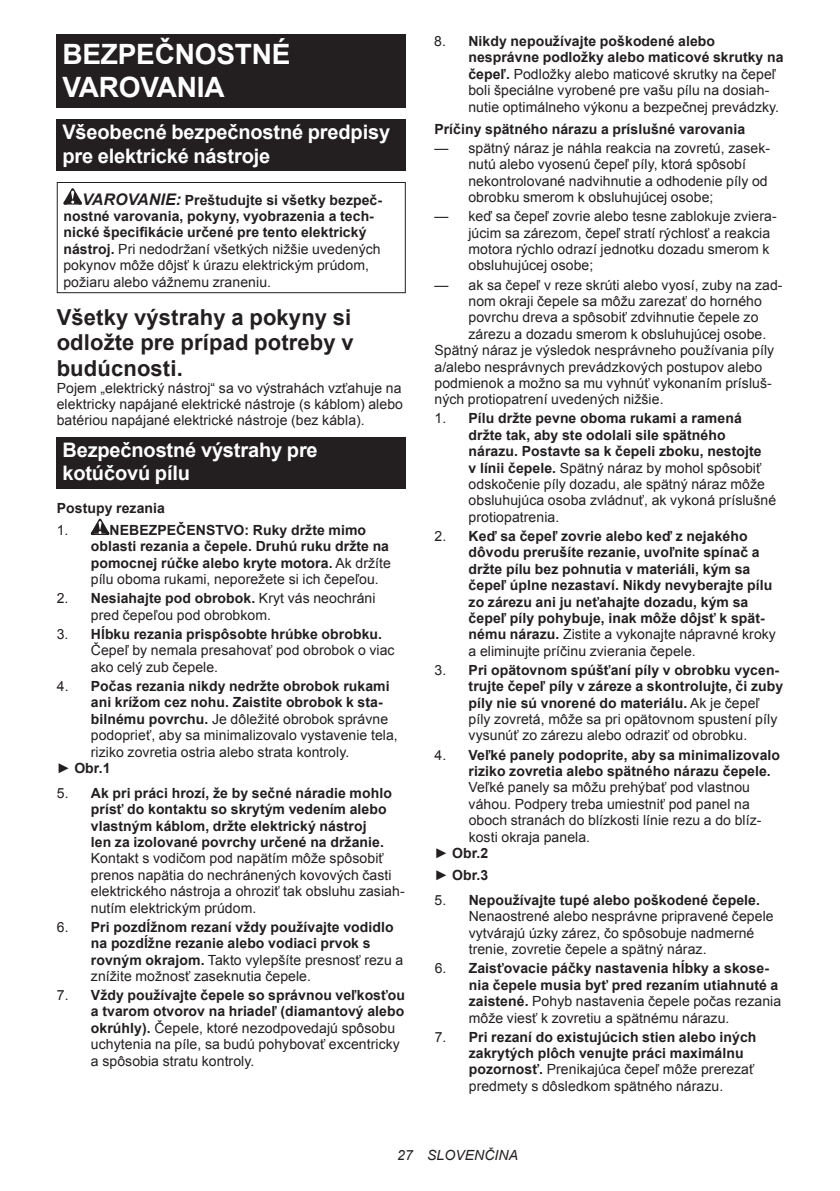
<style>
.page{position:relative;width:840px;height:1191px;background:#fff}
.page>*{position:absolute;margin:0;border:0;box-sizing:border-box;transform-origin:0 0}
.t1{font:700 28px/32.8px "Arial";letter-spacing:-.01em;color:#fff}
.t2{font:700 22px/25.8px "Arial";letter-spacing:.005em;color:#231f20;text-align:justify}
.t3{font:700 20px/23.4px "Arial";letter-spacing:-.01em;color:#fff}
.t4{font:14px/16.4px "Arial";letter-spacing:.005em;color:#231f20}
.t5{font:700 14px/16.4px "Arial";letter-spacing:.005em;color:#231f20}
.t6{font:italic 14px "Arial";letter-spacing:.005em;color:#231f20}
.s1{font-style:italic;font-size:16px}
.s2{font-weight:400}
.s3{font-weight:700}
</style>
<div class="page">
<div style="left:57px;top:34px;width:348px;height:74px;background:#231f20"></div>
<div style="left:57px;top:119px;width:348px;height:52px;background:#231f20"></div>
<svg style="left:63px;top:188px;width:19px;height:17px"></svg>
<div style="left:57px;top:182px;width:348px;height:111px;border:1px solid #231f20"></div>
<div style="left:57px;top:436px;width:348px;height:52px;background:#231f20"></div>
<svg style="left:91px;top:518px;width:18px;height:17px"></svg>
<h1 class="t1" style="left:62px;top:38px;width:229px">BEZPEČNOSTNÉ<br>VAROVANIA</h1>
<h3 class="t3" style="left:62px;top:121px;width:329px">Všeobecné bezpečnostné predpisy pre elektrické nástroje</h3>
<p class="t5" style="left:63px;top:192px;width:320px;text-indent:19px"><span class="s1">VAROVANIE:</span> Preštudujte si všetky bezpeč&shy;nostné varovania, pokyny, vyobrazenia a tech&shy;nické špecifikácie určené pre tento elektrický nástroj. <span class="s2">Pri nedodržaní všetkých nižšie uvedených pokynov môže dôjsť k úrazu elektrickým prúdom, požiaru alebo vážnemu zraneniu.</span></p>
<h2 class="t2" style="left:57px;top:305px;width:298px">Všetky výstrahy a pokyny si odložte pre prípad potreby v budúcnosti.</h2>
<p class="t4" style="left:57px;top:379px;width:347px;text-align:justify">Pojem „elektrický nástroj“ sa vo výstrahách vzťahuje na elektricky napájané elektrické nástroje (s káblom) alebo batériou napájané elektrické nástroje (bez kábla).</p>
<h3 class="t3" style="left:62px;top:438px;width:257px">Bezpečnostné výstrahy pre kotúčovú pílu</h3>
<p class="t5" style="left:57px;top:501px;width:110px">Postupy rezania</p>
<p class="t4" style="left:57px;top:522px;width:13px">1.</p>
<p class="t5" style="left:91px;top:522px;width:301px;text-indent:19px">NEBEZPEČENSTVO: Ruky držte mimo oblasti rezania a čepele. Druhú ruku držte na pomocnej rúčke alebo kryte motora. <span class="s2">Ak držíte pílu oboma rukami, neporežete si ich čepeľou.</span></p>
<p class="t4" style="left:91px;top:590px;width:286px;text-indent:-34px">2. <span class="s3">Nesiahajte pod obrobok.</span> Kryt vás neochráni pred čepeľou pod obrobkom.</p>
<p class="t4" style="left:91px;top:626px;width:305px;text-indent:-34px">3. <span class="s3">Hĺbku rezania prispôsobte hrúbke obrobku.<br></span>Čepeľ by nemala presahovať pod obrobok o viac ako celý zub čepele.</p>
<p class="t5" style="left:57px;top:678px;width:334px"><span class="s2">4.</span> Počas rezania nikdy nedržte obrobok rukami</p>
<p class="t5" style="left:91px;top:694px;width:293px">ani krížom cez nohu. Zaistite obrobok k sta-</p>
<p class="t4" style="left:91px;top:711px;width:299px"><span class="s3">bilnému povrchu.</span> Je dôležité obrobok správne</p>
<p class="t4" style="left:91px;top:727px;width:308px">podoprieť, aby sa minimalizovalo vystavenie tela,</p>
<p class="t4" style="left:91px;top:743px;width:260px">riziko zovretia ostria alebo strata kontroly.</p>
<p class="t5" style="left:57px;top:760px;width:55px"><span class="s2">►</span> Obr.1</p>
<p class="t5" style="left:91px;top:785px;width:302px;text-indent:-34px"><span class="s2">5.</span> Ak pri práci hrozí, že by sečné náradie mohlo prísť do kontaktu so skrytým vedením alebo vlastným káblom, držte elektrický nástroj<br>len za izolované povrchy určené na držanie.</p>
<p class="t4" style="left:91px;top:850px;width:315px">Kontakt s vodičom pod napätím môže spôsobiť prenos napätia do nechránených kovových časti elektrického nástroja a ohroziť tak obsluhu zasiah&shy;nutím elektrickým prúdom.</p>
<p class="t5" style="left:91px;top:919px;width:314px;text-indent:-34px"><span class="s2">6.</span> Pri pozdĺžnom rezaní vždy používajte vodidlo na pozdĺžne rezanie alebo vodiaci prvok s rovným okrajom. <span class="s2">Takto vylepšíte presnosť rezu a znížite možnosť zaseknutia čepele.</span></p>
<p class="t4" style="left:91px;top:987px;width:315px;text-indent:-34px">7. <span class="s3">Vždy používajte čepele so správnou veľkosťou a tvarom otvorov na hriadeľ (diamantový alebo okrúhly).</span> Čepele, ktoré nezodpovedajú spôsobu uchytenia na píle, sa budú pohybovať excentricky a spôsobia stratu kontroly.</p>
<p class="t4" style="left:468px;top:33px;width:316px;text-indent:-34px">8. <span class="s3">Nikdy nepoužívajte poškodené alebo nesprávne podložky alebo maticové skrutky na čepeľ.</span> Podložky alebo maticové skrutky na čepeľ boli špeciálne vyrobené pre vašu pílu na dosiah&shy;nutie optimálneho výkonu a bezpečnej prevádzky.</p>
<p class="t5" style="left:434px;top:121px;width:312px">Príčiny spätného nárazu a príslušné varovania</p>
<p class="t4" style="left:468px;top:140px;width:303px;text-indent:-34px">— spätný náraz je náhla reakcia na zovretú, zasek&shy;nutú alebo vyosenú čepeľ píly, ktorá spôsobí nekontrolované nadvihnutie a odhodenie píly od obrobku smerom k obsluhujúcej osobe;</p>
<p class="t4" style="left:468px;top:208px;width:309px;text-indent:-34px">— keď sa čepeľ zovrie alebo tesne zablokuje zviera&shy;júcim sa zárezom, čepeľ stratí rýchlosť a reakcia motora rýchlo odrazí jednotku dozadu smerom k obsluhujúcej osobe;</p>
<p class="t4" style="left:434px;top:277px;width:349px">— ak sa čepeľ v reze skrúti alebo vyosí, zuby na zad-</p>
<p class="t4" style="left:468px;top:293px;width:295px">nom okraji čepele sa môžu zarezať do horného</p>
<p class="t4" style="left:468px;top:309px;width:291px">povrchu dreva a spôsobiť zdvihnutie čepele zo</p>
<p class="t4" style="left:468px;top:326px;width:299px">zárezu a dozadu smerom k obsluhujúcej osobe.</p>
<p class="t4" style="left:434px;top:342px;width:341px">Spätný náraz je výsledok nesprávneho používania píly</p>
<p class="t4" style="left:434px;top:358px;width:329px">a/alebo nesprávnych prevádzkových postupov alebo</p>
<p class="t4" style="left:434px;top:375px;width:338px">podmienok a možno sa mu vyhnúť vykonaním prísluš-</p>
<p class="t4" style="left:434px;top:391px;width:230px">ných protiopatrení uvedených nižšie.</p>
<p class="t4" style="left:468px;top:410px;width:309px;text-indent:-34px">1. <span class="s3">Pílu držte pevne oboma rukami a ramená držte tak, aby ste odolali sile spätného nárazu. Postavte sa k čepeli zboku, nestojte<br>v línii čepele.</span> Spätný náraz by mohol spôsobiť odskočenie píly dozadu, ale spätný náraz môže obsluhujúca osoba zvládnuť, ak vykoná príslušné protiopatrenia.</p>
<p class="t5" style="left:468px;top:528px;width:309px;text-indent:-34px"><span class="s2">2.</span> Keď sa čepeľ zovrie alebo keď z nejakého dôvodu prerušíte rezanie, uvoľnite spínač a držte pílu bez pohnutia v materiáli, kým sa čepeľ úplne nezastaví. Nikdy nevyberajte pílu zo zárezu ani ju neťahajte dozadu, kým sa čepeľ píly pohybuje, inak môže dôjsť k spät&shy;nému nárazu. <span class="s2">Zistite a vykonajte nápravné kroky a eliminujte príčinu zvierania čepele.</span></p>
<p class="t5" style="left:468px;top:662px;width:316px;text-indent:-34px"><span class="s2">3.</span> Pri opätovnom spúšťaní píly v obrobku vycen&shy;trujte čepeľ píly v záreze a skontrolujte, či zuby píly nie sú vnorené do materiálu. <span class="s2">Ak je čepeľ píly zovretá, môže sa pri opätovnom spustení píly vysunúť zo zárezu alebo odraziť od obrobku.</span></p>
<p class="t5" style="left:468px;top:747px;width:313px;text-indent:-34px"><span class="s2">4.</span> Veľké panely podoprite, aby sa minimalizovalo riziko zovretia alebo spätného nárazu čepele.</p>
<p class="t4" style="left:468px;top:779px;width:283px">Veľké panely sa môžu prehýbať pod vlastnou</p>
<p class="t4" style="left:468px;top:796px;width:282px">váhou. Podpery treba umiestniť pod panel na</p>
<p class="t4" style="left:468px;top:812px;width:294px">oboch stranách do blízkosti línie rezu a do blíz-</p>
<p class="t4" style="left:468px;top:828px;width:123px">kosti okraja panela.</p>
<p class="t5" style="left:434px;top:845px;width:55px"><span class="s2">►</span> Obr.2</p>
<p class="t5" style="left:434px;top:867px;width:55px"><span class="s2">►</span> Obr.3</p>
<p class="t4" style="left:468px;top:892px;width:306px;text-indent:-34px">5. <span class="s3">Nepoužívajte tupé alebo poškodené čepele.<br></span>Nenaostrené alebo nesprávne pripravené čepele vytvárajú úzky zárez, čo spôsobuje nadmerné trenie, zovretie čepele a spätný náraz.</p>
<p class="t5" style="left:468px;top:960px;width:314px;text-indent:-34px"><span class="s2">6.</span> Zaisťovacie páčky nastavenia hĺbky a skose&shy;nia čepele musia byť pred rezaním utiahnuté a zaistené. <span class="s2">Pohyb nastavenia čepele počas rezania môže viesť k zovretiu a spätnému nárazu.</span></p>
<p class="t5" style="left:468px;top:1029px;width:289px;text-indent:-34px"><span class="s2">7.</span> Pri rezaní do existujúcich stien alebo iných zakrytých plôch venujte práci maximálnu pozornosť. <span class="s2">Prenikajúca čepeľ môže prerezať predmety s dôsledkom spätného nárazu.</span></p>
<p class="t6" style="left:397px;top:1146px;width:122px">27 SLOVENČINA</p>
</div>
